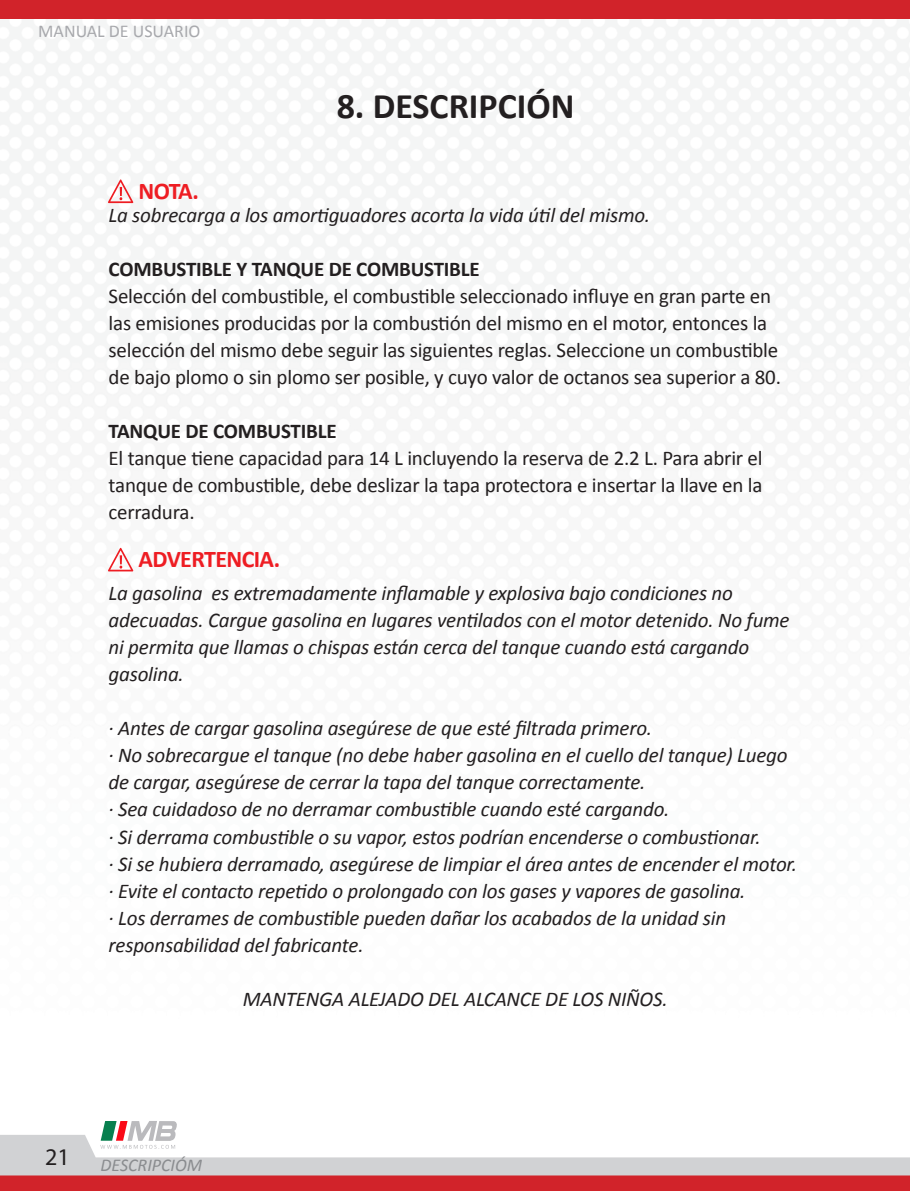
<style>
.page{position:relative;width:910px;height:1191px;background:#fff}
.page>*{position:absolute;margin:0;border:0;box-sizing:border-box;transform-origin:0 0}
.t1{font:700 36px "Calibri";color:#231f20}
.t2{font:700 24px "Calibri";letter-spacing:-.025em;color:#ee1d23}
.t3{font:24px "Myriad Pro";color:#231f20}
.t4{font:italic 21px/27px "Calibri";letter-spacing:-.01em;color:#231f20}
.t5{font:21px/27px "Calibri";letter-spacing:-.01em;color:#231f20}
.t6{font:700 21px "Calibri";letter-spacing:-.01em;color:#231f20}
.t7{font:18px "Calibri";color:#a8a9ad}
.t8{font:italic 18px "Calibri";color:#8a8c8f}
</style>
<div class="page">
<img style="left:0;top:18px;width:910px;height:554px">
<div style="left:0;top:0;width:910px;height:18px;background:#d1232a"></div>
<svg style="left:0;top:1121px;width:910px;height:70px"></svg>
<svg style="left:108px;top:548px;width:25px;height:23px"></svg>
<svg style="left:108px;top:179px;width:25px;height:24px"></svg>
<p class="t7" style="left:38px;top:20px;width:164px">MANUAL DE USUARIO</p>
<p class="t2" style="left:139px;top:176px;width:62px">NOTA.</p>
<p class="t1" style="left:337px;top:83px;width:239px">8. DESCRIPCIÓN</p>
<p class="t4" style="left:109px;top:201px;width:543px">La sobrecarga a los amortiguadores acorta la vida útil del mismo.</p>
<p class="t6" style="left:109px;top:256px;width:373px">COMBUSTIBLE Y TANQUE DE COMBUSTIBLE</p>
<p class="t5" style="left:109px;top:283px;width:674px">Selección del combustible, el combustible seleccionado influye en gran parte en las emisiones producidas por la combustión del mismo en el motor, entonces la selección del mismo debe seguir las siguientes reglas. Seleccione un combustible de bajo plomo o sin plomo ser posible, y cuyo valor de octanos sea superior a 80.</p>
<p class="t6" style="left:109px;top:418px;width:230px">TANQUE DE COMBUSTIBLE</p>
<p class="t5" style="left:109px;top:445px;width:656px">El tanque tiene capacidad para 14 L incluyendo la reserva de 2.2 L. Para abrir el tanque de combustible, debe deslizar la tapa protectora e insertar la llave en la</p>
<p class="t5" style="left:109px;top:499px;width:88px">cerradura.</p>
<p class="t2" style="left:139px;top:544px;width:143px">ADVERTENCIA.</p>
<p class="t4" style="left:109px;top:579px;width:683px">La gasolina es extremadamente inflamable y explosiva bajo condiciones no adecuadas. Cargue gasolina en lugares ventilados con el motor detenido. No fume ni permita que llamas o chispas están cerca del tanque cuando está cargando gasolina.</p>
<p class="t4" style="left:109px;top:714px;width:545px">· Antes de cargar gasolina asegúrese de que esté filtrada primero.</p>
<p class="t4" style="left:109px;top:741px;width:680px">· No sobrecargue el tanque (no debe haber gasolina en el cuello del tanque) Luego de cargar, asegúrese de cerrar la tapa del tanque correctamente.</p>
<p class="t4" style="left:109px;top:795px;width:562px">· Sea cuidadoso de no derramar combustible cuando esté cargando.</p>
<p class="t4" style="left:109px;top:822px;width:653px">· Si derrama combustible o su vapor, estos podrían encenderse o combustionar.</p>
<p class="t4" style="left:109px;top:849px;width:690px">· Si se hubiera derramado, asegúrese de limpiar el área antes de encender el motor.</p>
<p class="t4" style="left:109px;top:876px;width:638px">· Evite el contacto repetido o prolongado con los gases y vapores de gasolina.</p>
<p class="t4" style="left:109px;top:903px;width:619px">· Los derrames de combustible pueden dañar los acabados de la unidad sin responsabilidad del fabricante.</p>
<p class="t4" style="left:243px;top:984px;width:426px">MANTENGA ALEJADO DEL ALCANCE DE LOS NIÑOS.</p>
<p class="t3" style="left:45px;top:1141px;width:26px">21</p>
<p class="t8" style="left:100px;top:1152px;width:103px">DESCRIPCIÓM</p>
</div>
